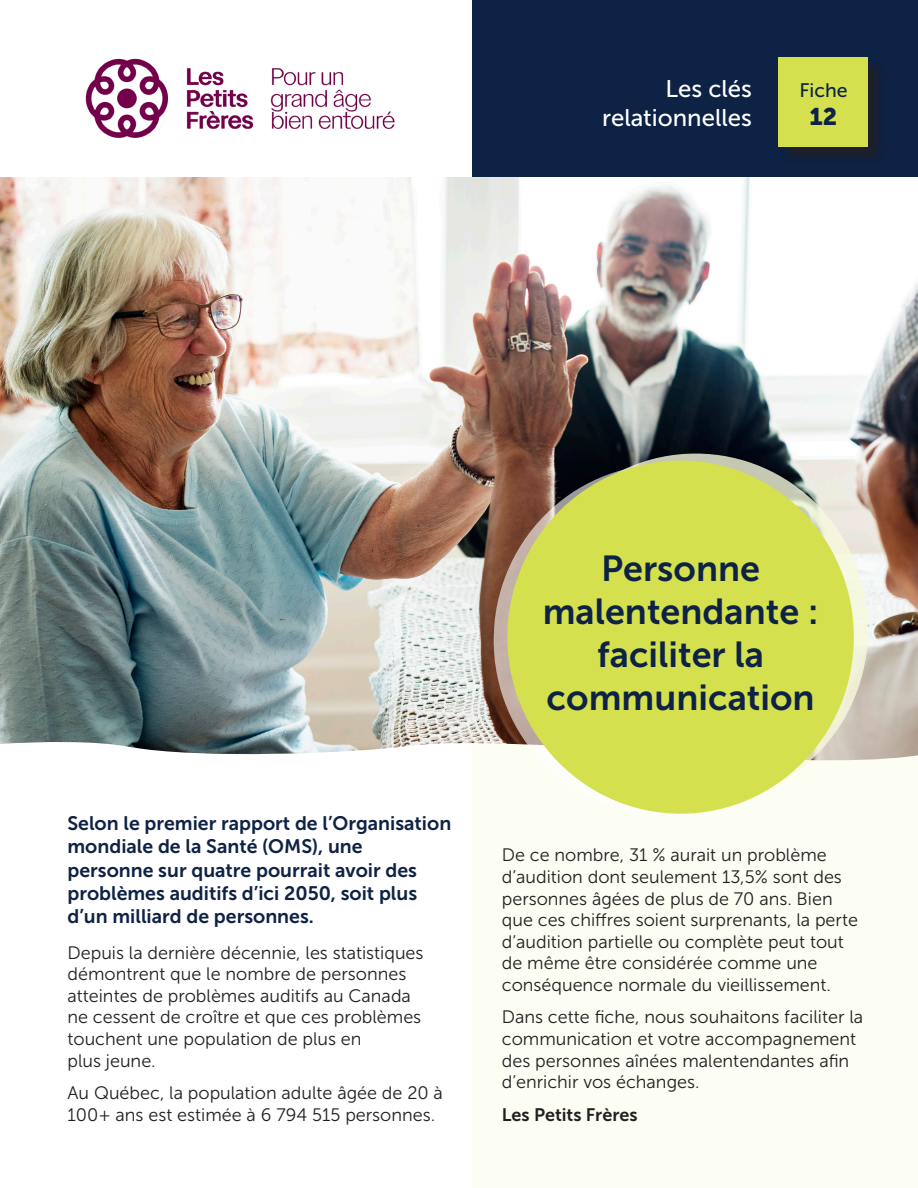
<style>
.page{position:relative;width:918px;height:1188px;background:#fff}
.page>*{position:absolute;margin:0;border:0;box-sizing:border-box;transform-origin:0 0}
.Titre-fiche{font:36px/43.2px "Museo Sans 700";color:#0d2245;text-align:center}
.t1{font:24px/28.8px "Museo Sans 500";color:#fff;text-align:right}
.t2{font:24px "Museo Sans 900";color:#0d2245}
.chapo{font:19.5px/23.4px "Museo Sans 700";color:#0d2245}
.t3{font:19.5px "Museo Sans 500";color:#0d2245}
.t4{font:18px/21.6px "Museo Sans 300";color:#231f20}
.t5{font:18px "Museo Sans 700";color:#231f20}
</style>
<div class="page">
<div style="left:472px;top:0;width:446px;height:177px;background:#0d2245"></div>
<img style="left:85px;top:58px;width:310px;height:80px">
<div style="left:473px;top:762px;width:445px;height:426px;background:#fcfdf3"></div>
<img style="left:0;top:177px;width:918px;height:585px">
<svg style="left:523px;top:454px;width:345px;height:351px;background:#e3e5cc"></svg>
<svg style="left:494px;top:464px;width:345px;height:352px;fill:#c5b1a9"></svg>
<div style="left:507px;top:461px;width:347px;height:353px;background:#d5e04e;border-radius:50%"></div>
<div style="left:780px;top:59px;width:105px;height:105px;background:#231f20;opacity:.75"></div>
<div style="left:779px;top:57px;width:89px;height:90px;background:#d5e04e"></div>
<h2 class="t1" style="left:602px;top:74px;width:151px">Les clés relationnelles</h2>
<p class="t3" style="left:799px;top:79px;width:50px">Fiche</p>
<p class="t2" style="left:810px;top:103px;width:29px">12</p>
<p class="chapo" style="left:68px;top:811px;width:385px">Selon le premier rapport de l’Organisation mondiale de la Santé (OMS), une personne sur quatre pourrait avoir des problèmes auditifs d’ici 2050, soit plus d’un milliard de personnes.</p>
<p class="t4" style="left:68px;top:942px;width:358px">Depuis la dernière décennie, les statistiques démontrent que le nombre de personnes atteintes de problèmes auditifs au Canada ne cessent de croître et que ces problèmes touchent une population de plus en<br>plus jeune.</p>
<p class="t4" style="left:68px;top:1082px;width:377px">Au Québec, la population adulte âgée de 20 à<br>100+ ans est estimée à 6 794 515 personnes.</p>
<p class="Titre-fiche" style="left:543px;top:546px;width:277px">Personne malentendante : faciliter la communication</p>
<p class="t4" style="left:502px;top:844px;width:358px">De ce nombre, 31 % aurait un problème d’audition dont seulement 13,5% sont des personnes âgées de plus de 70 ans. Bien que ces chiffres soient surprenants, la perte d’audition partielle ou complète peut tout de même être considérée comme une conséquence normale du vieillissement.</p>
<p class="t4" style="left:502px;top:1006px;width:363px">Dans cette fiche, nous souhaitons faciliter la communication et votre accompagnement des personnes aînées malentendantes afin d’enrichir vos échanges.</p>
<p class="t5" style="left:502px;top:1104px;width:137px">Les Petits Frères</p>
</div>
